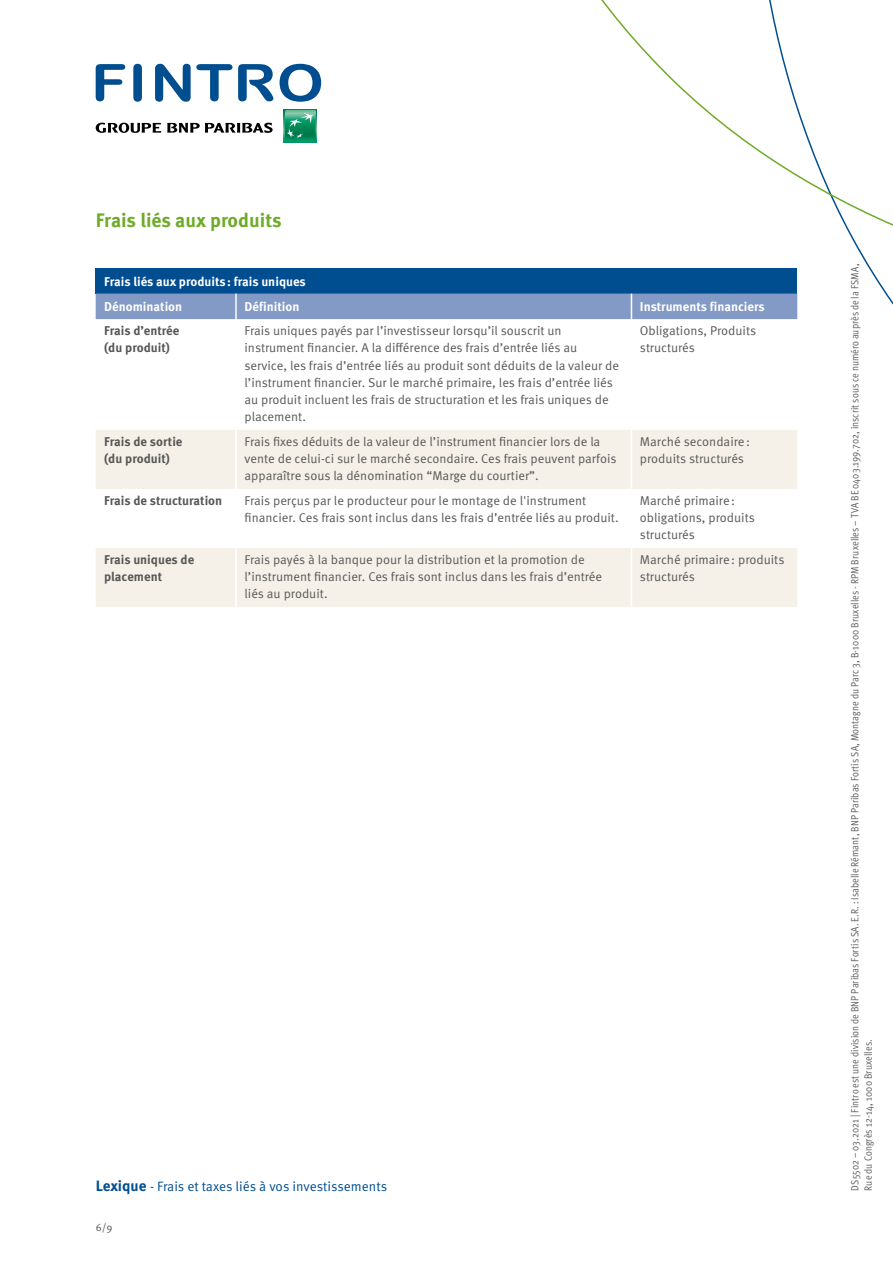
<style>
.page{position:relative;width:893px;height:1263px;background:#fff}
.page>*{position:absolute;margin:0;border:0;box-sizing:border-box;transform-origin:0 0}
.t1{font:700 19.5px "Meta OT";color:#6eab28}
.t2{font:13.5px "Meta OT Norm";letter-spacing:-.005em;color:#004e90}
.t3{font:12.75px/17.2px "Meta OT Norm";color:#575756}
.t4{font:700 12.75px/17.2px "Meta OT";color:#575756}
.t5{font:700 12.75px/25.5px "Meta OT";color:#fff}
.t6{font:10.5px/13.5px "Meta OT Cond Norm";letter-spacing:.01em;color:#575756}
.t7{font:10.5px "Meta OT Norm";color:#575756}
.s1{font-family:"Meta OT";font-weight:700;font-size:15px}
</style>
<div class="page">
<svg style="left:601px;top:0;width:292px;height:311px"></svg>
<svg style="left:96px;top:64px;width:29px;height:37px"></svg>
<svg style="left:133px;top:64px;width:9px;height:38px"></svg>
<svg style="left:155px;top:64px;width:77px;height:38px"></svg>
<svg style="left:280px;top:64px;width:41px;height:38px"></svg>
<svg style="left:238px;top:64px;width:35px;height:37px"></svg>
<svg style="left:96px;top:123px;width:65px;height:10px"></svg>
<svg style="left:167px;top:123px;width:106px;height:10px"></svg>
<svg style="left:284px;top:109px;width:33px;height:33px"></svg>
<svg style="left:284px;top:110px;width:32px;height:31px"></svg>
<div style="left:96px;top:268px;width:701px;height:26px;background:#004e90"></div>
<svg style="left:96px;top:430px;width:701px;height:177px;fill:#f5f1e9"></svg>
<div style="left:96px;top:294px;width:701px;height:25px;background:#839ac6"></div>
<hr style="left:235px;top:430px;width:2px;height:59px;background:#fff">
<hr style="left:631px;top:430px;width:1px;height:59px;background:#fff">
<hr style="left:235px;top:489px;width:2px;height:59px;background:#fff">
<hr style="left:631px;top:489px;width:1px;height:59px;background:#fff">
<hr style="left:235px;top:548px;width:2px;height:59px;background:#fff">
<hr style="left:631px;top:548px;width:1px;height:59px;background:#fff">
<h1 class="t1" style="left:96px;top:208px;width:187px">Frais liés aux produits</h1>
<p class="t5" style="left:104px;top:269px;width:203px">Frais liés aux produits: frais uniques<br>Dénomination</p>
<p class="t5" style="left:244px;top:294px;width:56px">Définition</p>
<p class="t5" style="left:640px;top:294px;width:126px">Instruments financiers</p>
<p class="t4" style="left:104px;top:322px;width:77px">Frais d’entrée (du produit)</p>
<p class="t3" style="left:244px;top:322px;width:376px">Frais uniques payés par l’investisseur lorsqu’il souscrit un instrument financier. A la différence des frais d’entrée liés au service, les frais d’entrée liés au produit sont déduits de la valeur de l’instrument financier. Sur le marché primaire, les frais d’entrée liés au produit incluent les frais de structuration et les frais uniques de placement.</p>
<p class="t3" style="left:640px;top:322px;width:118px">Obligations, Produits structurés</p>
<p class="t4" style="left:104px;top:433px;width:80px">Frais de sortie (du produit)</p>
<p class="t3" style="left:244px;top:433px;width:373px">Frais fixes déduits de la valeur de l’instrument financier lors de la vente de celui-ci sur le marché secondaire. Ces frais peuvent parfois apparaître sous la dénomination “Marge du courtier”.</p>
<p class="t3" style="left:640px;top:433px;width:111px">Marché secondaire: produits structurés</p>
<p class="t4" style="left:104px;top:492px;width:120px">Frais de structuration</p>
<p class="t3" style="left:244px;top:492px;width:376px">Frais perçus par le producteur pour le montage de l'instrument financier. Ces frais sont inclus dans les frais d’entrée liés au produit.</p>
<p class="t3" style="left:640px;top:492px;width:116px">Marché primaire: obligations, produits structurés</p>
<p class="t4" style="left:104px;top:551px;width:92px">Frais uniques de placement</p>
<p class="t3" style="left:244px;top:551px;width:359px">Frais payés à la banque pour la distribution et la promotion de l’instrument financier. Ces frais sont inclus dans les frais d’entrée liés au produit.</p>
<p class="t3" style="left:640px;top:551px;width:146px">Marché primaire: produits structurés</p>
<p class="t2" style="left:96px;top:1178px;width:293px"><span class="s1">Lexique</span> - Frais et taxes liés à vos investissements</p>
<p class="t7" style="left:96px;top:1220px;width:18px">6/9</p>
<p class="t6" style="left:848px;top:1190px;width:929px;rotate:-90deg">DS5502 – 03.2021 | Fintro est une division de BNP Paribas Fortis SA. E.R. : Isabelle Rémant, BNP Paribas Fortis SA, Montagne du Parc 3, B-1000 Bruxelles - RPM Bruxelles – TVA BE 0403.199.702, inscrit sous ce numéro auprès de la FSMA,<br>Rue du Congrès 12-14, 1000 Bruxelles.</p>
</div>
